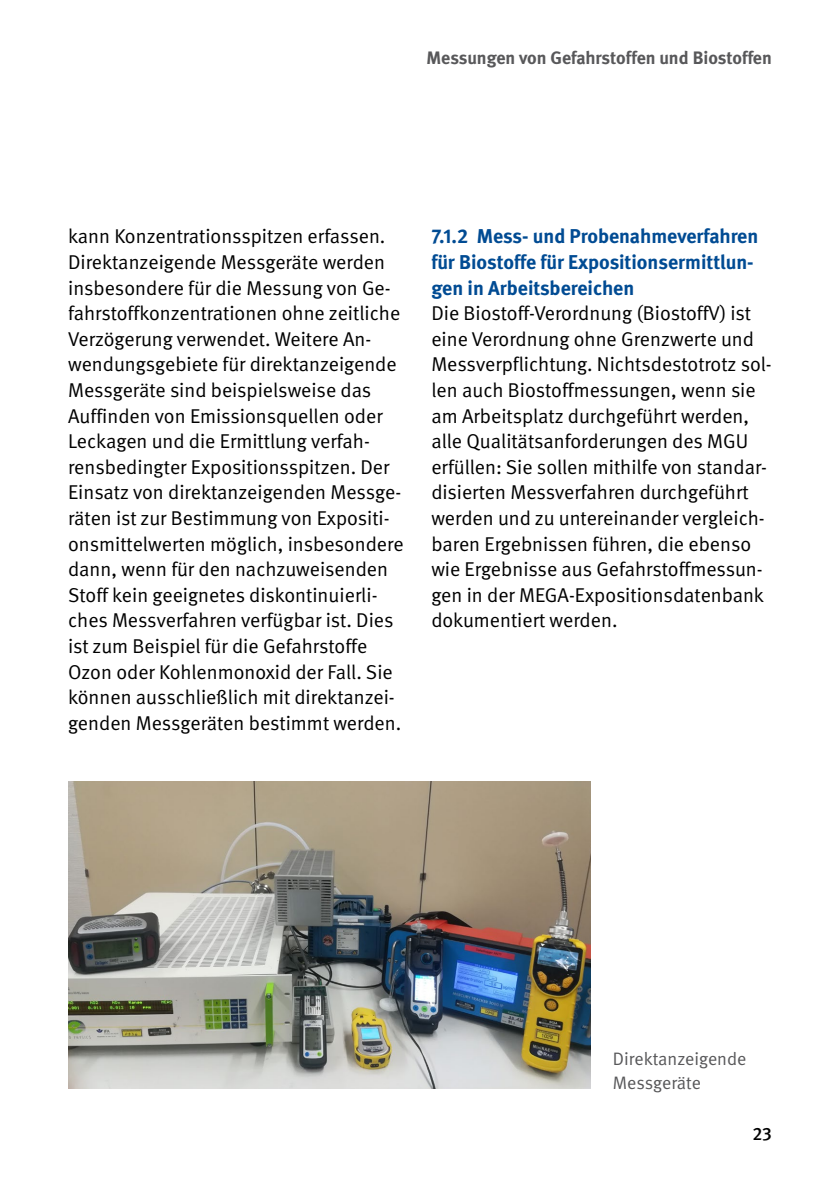
<style>
.page{position:relative;width:840px;height:1191px;background:#fff}
.page>*{position:absolute;margin:0;border:0;box-sizing:border-box;transform-origin:0 0}
._02_Fließtext_Fließtext{font:20px/25.6px "DGUV Meta";color:#000}
._01_Überschriften_Zwischenüberschrift_Bla{font:700 20px/25.6px "DGUV Meta";color:#004b93}
.t1{font:700 18px "DGUV Meta";letter-spacing:-.005em;color:#58585a}
.t2{font:18px/24px "DGUV Meta";color:#58585a}
.t3{font:500 18px "DGUV Meta";color:#000}
</style>
<div class="page">
<img style="left:68px;top:781px;width:522px;height:308px">
<p class="t1" style="left:426px;top:47px;width:346px">Messungen von Gefahrstoffen und Biostoffen</p>
<p class="_02_Fließtext_Fließtext" style="left:68px;top:224px;width:337px">kann Konzentrationsspitzen erfassen.<br>Direktanzeigende Messgeräte werden insbesondere für die Messung von Ge&shy;fahrstoffkonzentrationen ohne zeitliche Verzögerung verwendet. Weitere An&shy;wendungsgebiete für direktanzeigende Messgeräte sind beispielsweise das Auffinden von Emissionsquellen oder Leckagen und die Ermittlung verfah&shy;rensbedingter Expositionsspitzen. Der Einsatz von direktanzeigenden Messge&shy;räten ist zur Bestimmung von Expositi&shy;onsmittelwerten möglich, insbesondere dann, wenn für den nachzuweisenden Stoff kein geeignetes diskontinuierli&shy;ches Messverfahren verfügbar ist. Dies ist zum Beispiel für die Gefahrstoffe Ozon oder Kohlenmonoxid der Fall. Sie können ausschließlich mit direktanzei&shy;genden Messgeräten bestimmt werden.</p>
<h3 class="_01_Überschriften_Zwischenüberschrift_Bla" style="left:431px;top:224px;width:328px">7.1.2 Mess- und Probenahmeverfahren für Biostoffe für Expositionsermittlun&shy;gen in Arbeitsbereichen</h3>
<p class="_02_Fließtext_Fließtext" style="left:431px;top:301px;width:342px">Die Biostoff-Verordnung (BiostoffV) ist eine Verordnung ohne Grenzwerte und Messverpflichtung. Nichtsdestotrotz sol&shy;len auch Biostoffmessungen, wenn sie am Arbeitsplatz durchgeführt werden, alle Qualitätsanforderungen des MGU erfüllen: Sie sollen mithilfe von standar&shy;disierten Messverfahren durchgeführt werden und zu untereinander vergleich&shy;baren Ergebnissen führen, die ebenso wie Ergebnisse aus Gefahrstoffmessun&shy;gen in der MEGA-Expositionsdatenbank dokumentiert werden.</p>
<p class="t2" style="left:612px;top:1047px;width:135px">Direktanzeigende<br>Messgeräte</p>
<p class="t3" style="left:751px;top:1123px;width:21px">23</p>
</div>
